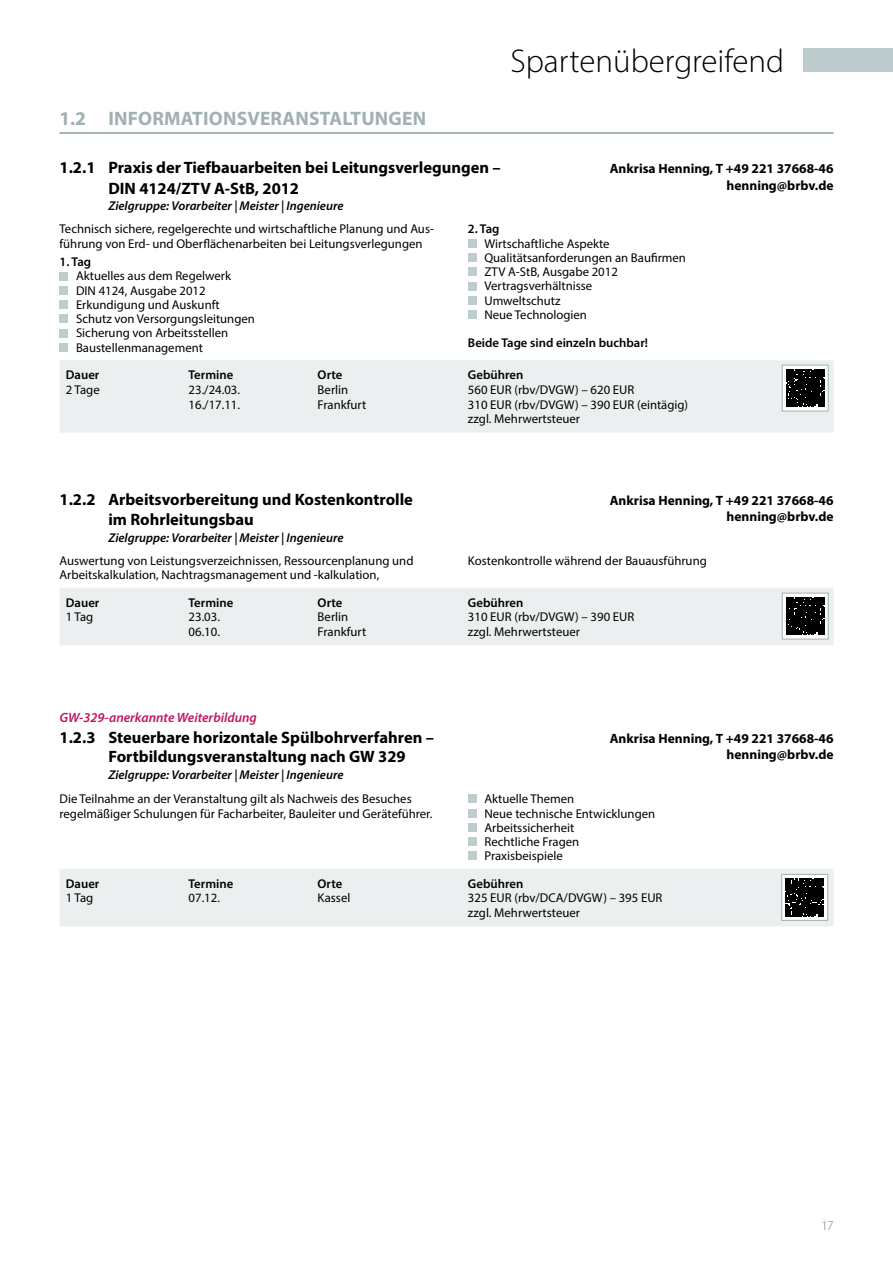
<style>
.page{position:relative;width:893px;height:1263px;background:#fff}
.page>*{position:absolute;margin:0;border:0;box-sizing:border-box;transform-origin:0 0}
.t1{font:300 33px "Myriad Pro";color:#000}
.t2{font:700 19.5px "Myriad Pro";letter-spacing:.01em;color:#a0b1b3}
.t3{font:700 16.5px/20.2px "Myriad Pro";color:#000}
.t4{font:700 13.5px/16.2px "Myriad Pro";color:#000;text-align:right}
.t5{font:italic 600 13.5px "Myriad Pro";color:#c0155d}
.t6{font:300 13.2px "Myriad Pro";color:#678287}
.t7{font:12.75px/14.2px "Myriad Pro";color:#000}
.t8{font:italic 600 12.75px "Myriad Pro";color:#000}
.t9{font:600 12.75px "Myriad Pro";color:#000}
</style>
<div class="page">
<hr style="left:60px;top:132px;width:773px;height:2px;background:#a0b1b3">
<div style="left:60px;top:360px;width:773px;height:73px;background:#ebeff0"></div>
<div style="left:60px;top:272px;width:8px;height:8px;background:#bfcccd"></div>
<div style="left:60px;top:286px;width:8px;height:9px;background:#bfcccd"></div>
<div style="left:60px;top:300px;width:8px;height:9px;background:#bfcccd"></div>
<div style="left:60px;top:314px;width:8px;height:9px;background:#bfcccd"></div>
<div style="left:60px;top:329px;width:8px;height:8px;background:#bfcccd"></div>
<div style="left:60px;top:343px;width:8px;height:9px;background:#bfcccd"></div>
<div style="left:468px;top:239px;width:9px;height:9px;background:#bfcccd"></div>
<div style="left:468px;top:253px;width:9px;height:9px;background:#bfcccd"></div>
<div style="left:468px;top:267px;width:9px;height:9px;background:#bfcccd"></div>
<div style="left:468px;top:281px;width:9px;height:9px;background:#bfcccd"></div>
<div style="left:468px;top:296px;width:9px;height:9px;background:#bfcccd"></div>
<div style="left:468px;top:310px;width:9px;height:9px;background:#bfcccd"></div>
<div style="left:782px;top:365px;width:46px;height:46px;background:#fff"></div>
<svg style="left:786px;top:369px;width:38px;height:38px"></svg>
<div style="left:782px;top:365px;width:46px;height:46px;border:1px solid #a0b1b3"></div>
<div style="left:60px;top:588px;width:773px;height:57px;background:#ebeff0"></div>
<div style="left:782px;top:593px;width:46px;height:46px;border:1px solid #a0b1b3"></div>
<div style="left:468px;top:794px;width:9px;height:9px;background:#bfcccd"></div>
<div style="left:468px;top:809px;width:9px;height:8px;background:#bfcccd"></div>
<div style="left:468px;top:823px;width:9px;height:9px;background:#bfcccd"></div>
<div style="left:468px;top:837px;width:9px;height:9px;background:#bfcccd"></div>
<div style="left:468px;top:851px;width:9px;height:9px;background:#bfcccd"></div>
<div style="left:60px;top:869px;width:773px;height:57px;background:#ebeff0"></div>
<div style="left:781px;top:874px;width:47px;height:47px;border:1px solid #a0b1b3"></div>
<div style="left:803px;top:48px;width:90px;height:24px;background:#bfcccd"></div>
<h2 class="t2" style="left:60px;top:106px;width:368px">1.2 INFORMATIONSVERANSTALTUNGEN</h2>
<h1 class="t1" style="left:510px;top:41px;width:275px">Spartenübergreifend</h1>
<p class="t3" style="left:108px;top:157px;width:394px;text-indent:-49px">1.2.1 Praxis der Tiefbauarbeiten bei Leitungsverlegungen –<br>DIN 4124/ZTV A-StB, 2012</p>
<p class="t8" style="left:108px;top:198px;width:237px">Zielgruppe: Vorarbeiter | Meister | Ingenieure</p>
<p class="t4" style="left:610px;top:160px;width:225px">Ankrisa Henning, T +49 221 37668-46 henning@brbv.de</p>
<p class="t7" style="left:60px;top:222px;width:376px">Technisch sichere, regelgerechte und wirtschaftliche Planung und Aus&shy;führung von Erd- und Oberflächenarbeiten bei Leitungsverlegungen</p>
<p class="t9" style="left:60px;top:254px;width:33px">1. Tag</p>
<p class="t7" style="left:76px;top:269px;width:180px">Aktuelles aus dem Regelwerk<br>DIN 4124, Ausgabe 2012<br>Erkundigung und Auskunft<br>Schutz von Versorgungsleitungen<br>Sicherung von Arbeitsstellen<br>Baustellenmanagement</p>
<p class="t9" style="left:66px;top:367px;width:35px">Dauer</p>
<p class="t7" style="left:66px;top:382px;width:35px">2 Tage</p>
<p class="t9" style="left:189px;top:367px;width:46px">Termine</p>
<p class="t7" style="left:189px;top:382px;width:53px;line-height:14.7px">23./24.03.<br>16./17.11.</p>
<p class="t9" style="left:318px;top:367px;width:26px">Orte</p>
<p class="t7" style="left:318px;top:382px;width:50px;line-height:14.7px">Berlin<br>Frankfurt</p>
<p class="t3" style="left:108px;top:489px;width:306px;text-indent:-49px">1.2.2 Arbeitsvorbereitung und Kostenkontrolle im Rohrleitungsbau</p>
<p class="t8" style="left:108px;top:529px;width:237px">Zielgruppe: Vorarbeiter | Meister | Ingenieure</p>
<p class="t9" style="left:468px;top:221px;width:33px">2. Tag</p>
<p class="t7" style="left:484px;top:236px;width:203px">Wirtschaftliche Aspekte<br>Qualitätsanforderungen an Baufirmen<br>ZTV A-StB, Ausgabe 2012<br>Vertragsverhältnisse<br>Umweltschutz<br>Neue Technologien</p>
<p class="t9" style="left:468px;top:335px;width:182px">Beide Tage sind einzeln buchbar!</p>
<p class="t9" style="left:468px;top:367px;width:57px">Gebühren</p>
<p class="t7" style="left:468px;top:382px;width:222px;line-height:14.7px">560 EUR (rbv/DVGW) – 620 EUR<br>310 EUR (rbv/DVGW) – 390 EUR (eintägig) zzgl. Mehrwertsteuer</p>
<p class="t4" style="left:610px;top:492px;width:225px">Ankrisa Henning, T +49 221 37668-46 henning@brbv.de</p>
<p class="t7" style="left:60px;top:553px;width:355px">Auswertung von Leistungsverzeichnissen, Ressourcenplanung und<br>Arbeitskalkulation, Nachtragsmanagement und -kalkulation,</p>
<p class="t7" style="left:468px;top:553px;width:240px">Kostenkontrolle während der Bauausführung</p>
<p class="t9" style="left:66px;top:594px;width:35px">Dauer</p>
<p class="t7" style="left:66px;top:610px;width:29px">1 Tag</p>
<p class="t9" style="left:468px;top:594px;width:57px">Gebühren</p>
<p class="t7" style="left:468px;top:609px;width:168px;line-height:14.7px">310 EUR (rbv/DVGW) – 390 EUR zzgl. Mehrwertsteuer</p>
<p class="t9" style="left:189px;top:594px;width:46px">Termine</p>
<p class="t7" style="left:189px;top:609px;width:33px;line-height:14.7px">23.03.<br>06.10.</p>
<p class="t9" style="left:318px;top:594px;width:26px">Orte</p>
<p class="t7" style="left:318px;top:609px;width:50px;line-height:14.7px">Berlin<br>Frankfurt</p>
<p class="t5" style="left:60px;top:709px;width:199px">GW-329-anerkannte Weiterbildung</p>
<p class="t3" style="left:108px;top:727px;width:327px;line-height:19.8px;text-indent:-49px">1.2.3 Steuerbare horizontale Spülbohrverfahren –<br>Fortbildungsveranstaltung nach GW 329</p>
<p class="t8" style="left:108px;top:767px;width:237px">Zielgruppe: Vorarbeiter | Meister | Ingenieure</p>
<p class="t4" style="left:610px;top:729px;width:225px">Ankrisa Henning, T +49 221 37668-46 henning@brbv.de</p>
<p class="t7" style="left:60px;top:792px;width:374px">Die Teilnahme an der Veranstaltung gilt als Nachweis des Besuches regelmäßiger Schulungen für Facharbeiter, Bauleiter und Geräteführer.</p>
<p class="t7" style="left:484px;top:792px;width:172px">Aktuelle Themen<br>Neue technische Entwicklungen<br>Arbeitssicherheit<br>Rechtliche Fragen<br>Praxisbeispiele</p>
<p class="t9" style="left:66px;top:875px;width:35px">Dauer</p>
<p class="t7" style="left:66px;top:891px;width:29px">1 Tag</p>
<p class="t9" style="left:468px;top:875px;width:57px">Gebühren</p>
<p class="t7" style="left:468px;top:890px;width:196px;line-height:14.7px">325 EUR (rbv/DCA/DVGW) – 395 EUR zzgl. Mehrwertsteuer</p>
<p class="t9" style="left:189px;top:875px;width:46px">Termine</p>
<p class="t7" style="left:189px;top:891px;width:33px">07.12.</p>
<p class="t9" style="left:318px;top:875px;width:26px">Orte</p>
<p class="t7" style="left:318px;top:891px;width:34px">Kassel</p>
<p class="t6" style="left:822px;top:1217px;width:13px">17</p>
</div>
